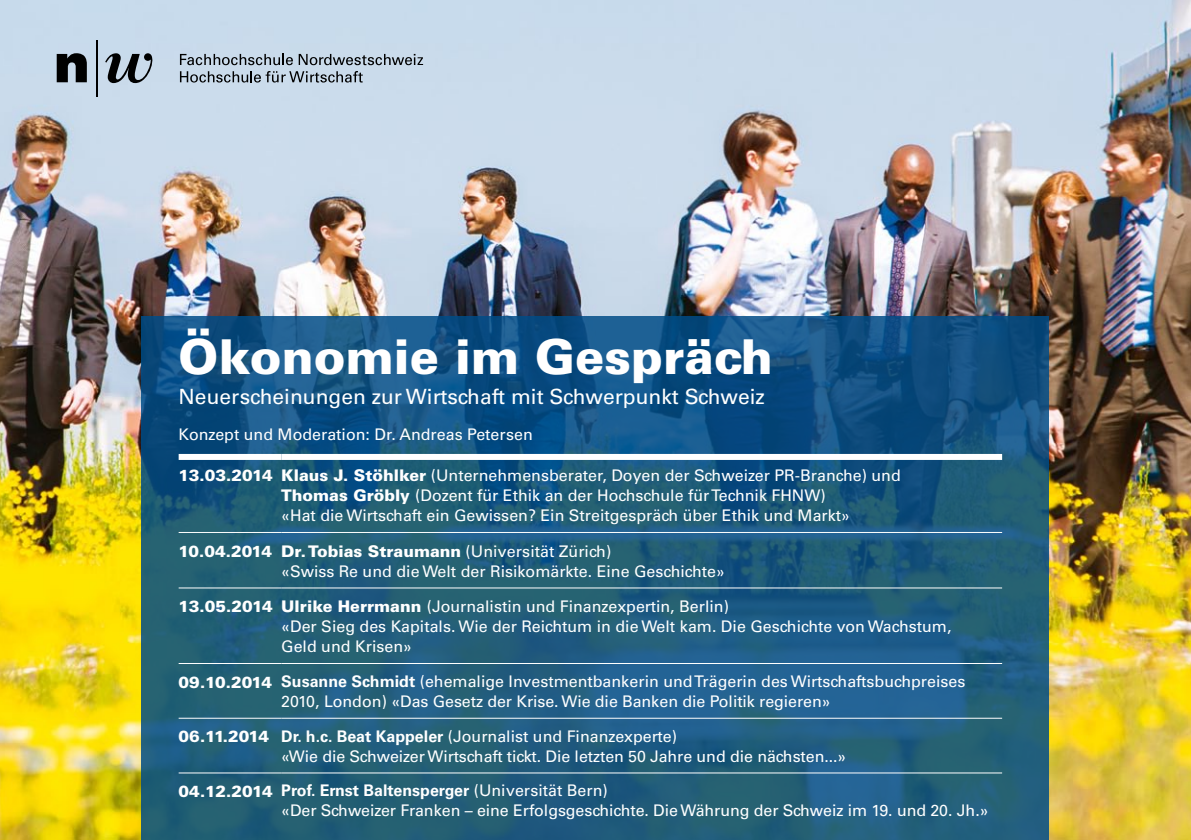
<style>
.page{position:relative;width:1191px;height:840px;background:#fff}
.page>*{position:absolute;margin:0;border:0;box-sizing:border-box;transform-origin:0 0}
.t1{font:900 48px "Univers";color:#fff}
.t2{font:21px "Univers";color:#fff}
.t3{font:16px/20px "Univers";color:#fff}
.s1{font-weight:900}
.s2{font-weight:700}
</style>
<div class="page">
<img style="left:0;top:0;width:1191px;height:839px">
<svg style="left:180px;top:54px;width:113px;height:11px"></svg>
<svg style="left:299px;top:54px;width:124px;height:11px"></svg>
<svg style="left:180px;top:71px;width:183px;height:11px;background:#8f9ca7"></svg>
<hr style="left:96px;top:40px;width:2px;height:56px;background:#000">
<svg style="left:57px;top:53px;width:30px;height:29px"></svg>
<svg style="left:105px;top:53px;width:53px;height:30px;background:#7c8791"></svg>
<svg style="left:142px;top:316px;width:907px;height:523px;background:#1d5b7e"></svg>
<div style="left:179px;top:453px;width:102px;height:6px;background:#fff"></div>
<div style="left:281px;top:453px;width:721px;height:6px;background:#fff"></div>
<hr style="left:179px;top:531px;width:102px;height:1px;background:#fff">
<hr style="left:281px;top:531px;width:721px;height:1px;background:#fff">
<hr style="left:179px;top:587px;width:102px;height:1px;background:#fff">
<hr style="left:281px;top:587px;width:721px;height:1px;background:#fff">
<hr style="left:179px;top:662px;width:102px;height:1px;background:#fff">
<hr style="left:281px;top:662px;width:721px;height:1px;background:#fff">
<hr style="left:179px;top:717px;width:102px;height:1px;background:#fff">
<hr style="left:281px;top:717px;width:721px;height:1px;background:#fff">
<hr style="left:179px;top:772px;width:102px;height:1px;background:#fff">
<hr style="left:281px;top:772px;width:721px;height:1px;background:#fff">
<h1 class="t1" style="left:179px;top:326px;width:595px">Ökonomie im Gespräch</h1>
<h2 class="t2" style="left:179px;top:384px;width:588px">Neuerscheinungen zur Wirtschaft mit Schwerpunkt Schweiz</h2>
<p class="t3" style="left:179px;top:424px;width:355px">Konzept und Moderation: Dr. Andreas Petersen</p>
<p class="t3" style="left:281px;top:465px;width:621px;text-indent:-103px"><span class="s1">13.03.2014 Klaus J. Stöhlker</span> (Unternehmensberater, Doyen der Schweizer PR-Branche) und<br><span class="s1">Thomas Gröbly</span> (Dozent für Ethik an der Hochschule für Technik FHNW)<br>«Hat die Wirtschaft ein Gewissen? Ein Streitgespräch über Ethik und Markt»</p>
<p class="t3" style="left:281px;top:540px;width:445px;text-indent:-103px"><span class="s1">10.04.2014 Dr. Tobias Straumann</span> (Universität Zürich)<br>«Swiss Re und die Welt der Risikomärkte. Eine Geschichte»</p>
<p class="t3" style="left:281px;top:596px;width:671px;text-indent:-103px"><span class="s1">13.05.2014 Ulrike Herrmann</span> (Journalistin und Finanzexpertin, Berlin)<br>«Der Sieg des Kapitals. Wie der Reichtum in die Welt kam. Die Geschichte von Wachstum,<br>Geld und Krisen»</p>
<p class="t3" style="left:281px;top:671px;width:685px;text-indent:-103px"><span class="s1">09.10.2014</span> <span class="s2">Susanne Schmidt</span> (ehemalige Investmentbankerin und Trägerin des Wirtschaftsbuchpreises<br>2010, London) «Das Gesetz der Krise. Wie die Banken die Politik regieren»</p>
<p class="t3" style="left:281px;top:725px;width:566px;text-indent:-103px"><span class="s1">06.11.2014</span> <span class="s2">Dr. h.c. Beat Kappeler</span> (Journalist und Finanzexperte)<br>«Wie die Schweizer Wirtschaft tickt. Die letzten 50 Jahre und die nächsten...»</p>
<p class="t3" style="left:281px;top:780px;width:709px;text-indent:-103px"><span class="s1">04.12.2014</span> <span class="s2">Prof. Ernst Baltensperger</span> (Universität Bern)<br>«Der Schweizer Franken – eine Erfolgsgeschichte. Die Währung der Schweiz im 19. und 20. Jh.»</p>
</div>
